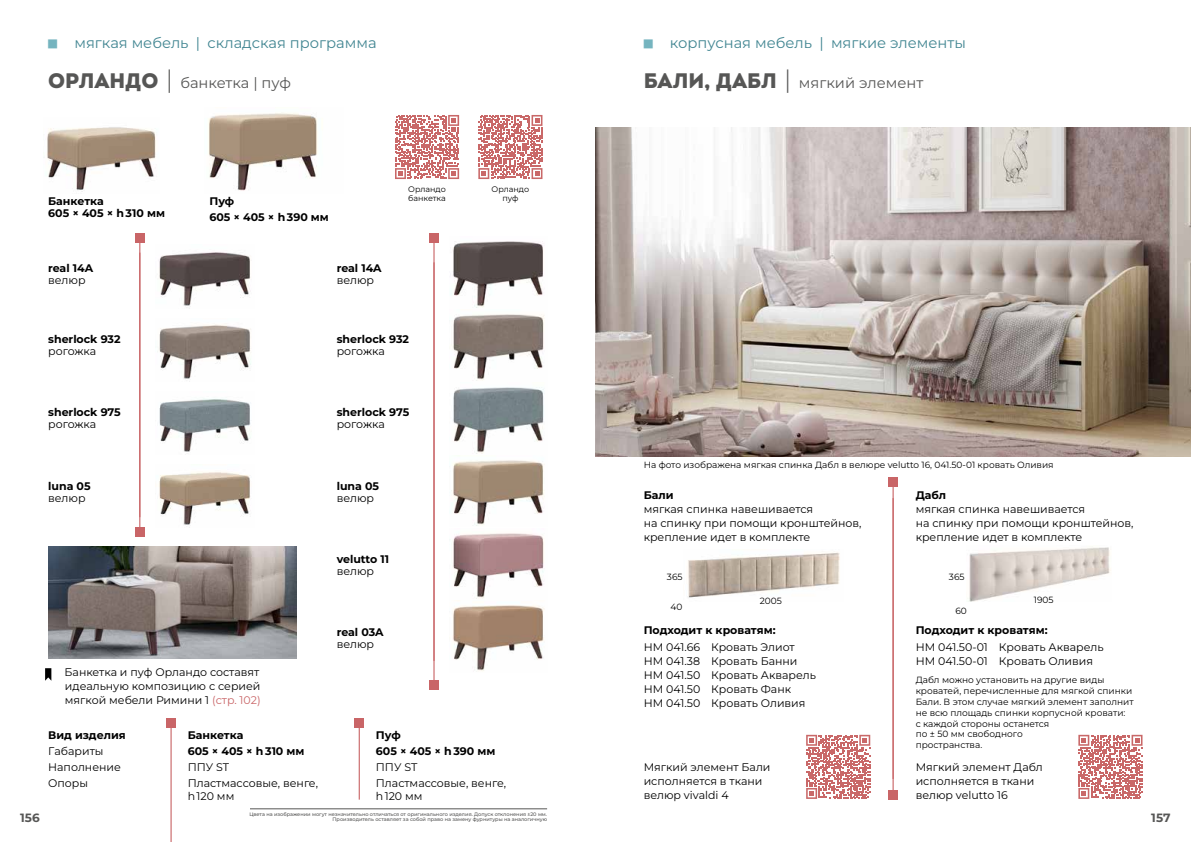
<style>
.page{position:relative;width:1191px;height:842px;background:#fff}
.page>*{position:absolute;margin:0;border:0;box-sizing:border-box;transform-origin:0 0}
.t1{font:21px "Intro Demo Black CAPS";color:#565655}
.t2{font:14.7px "Montserrat";color:#428692}
.t3{font:14.7px "Montserrat";color:#565655}
.t4{font:700 12px "Montserrat";color:#565655}
.t5{font:11px/14px "Montserrat";color:#000}
.t6{font:700 11px/16.2px "Montserrat";color:#000}
.t7{font:9px/10.8px "Montserrat";color:#000}
.t8{font:8px/9.6px "Montserrat";color:#000;text-align:center}
.t9{font:500 5px/5.7px "Montserrat";color:#565655;text-align:right}
.s1{font-size:23px;color:#75b4bf}
.s2{font-family:"Intro Demo Black CAPS";font-size:21px}
.s3{font-weight:300;font-size:25px}
.s4{color:#c96567}
</style>
<div class="page">
<img style="left:47px;top:127px;width:109px;height:65px">
<img style="left:158px;top:252px;width:93px;height:56px">
<img style="left:159px;top:324px;width:92px;height:55px">
<img style="left:159px;top:398px;width:92px;height:54px">
<img style="left:159px;top:472px;width:92px;height:56px">
<img style="left:208px;top:113px;width:110px;height:78px">
<img style="left:451px;top:241px;width:94px;height:430px">
<hr style="left:170px;top:723px;width:2px;height:119px;background:#c96567">
<div style="left:166px;top:718px;width:10px;height:9px;background:#c96567"></div>
<hr style="left:359px;top:723px;width:1px;height:77px;background:#c96567">
<div style="left:355px;top:718px;width:9px;height:9px;background:#c96567"></div>
<hr style="left:139px;top:253px;width:1px;height:279px;background:#c96567">
<div style="left:135px;top:527px;width:9px;height:9px;background:#c96567"></div>
<hr style="left:139px;top:238px;width:1px;height:279px;background:#c96567">
<div style="left:135px;top:233px;width:9px;height:9px;background:#c96567"></div>
<hr style="left:433px;top:262px;width:1px;height:423px;background:#c96567">
<div style="left:429px;top:681px;width:9px;height:9px;background:#c96567"></div>
<hr style="left:433px;top:238px;width:1px;height:423px;background:#c96567">
<div style="left:429px;top:233px;width:9px;height:9px;background:#c96567"></div>
<svg style="left:51px;top:668px;width:1px;height:13px"></svg>
<svg style="left:45px;top:668px;width:6px;height:13px"></svg>
<img style="left:49px;top:547px;width:247px;height:111px">
<svg style="left:478px;top:115px;width:64px;height:64px"></svg>
<svg style="left:395px;top:115px;width:64px;height:64px"></svg>
<img style="left:969px;top:547px;width:142px;height:55px">
<img style="left:688px;top:552px;width:152px;height:46px">
<img style="left:595px;top:128px;width:596px;height:328px">
<svg style="left:1078px;top:735px;width:64px;height:64px"></svg>
<svg style="left:806px;top:735px;width:64px;height:64px"></svg>
<hr style="left:892px;top:498px;width:1px;height:297px;background:#c96567">
<div style="left:888px;top:790px;width:9px;height:9px;background:#c96567"></div>
<hr style="left:892px;top:482px;width:1px;height:297px;background:#c96567">
<div style="left:888px;top:478px;width:9px;height:9px;background:#c96567"></div>
<hr style="left:250px;top:808px;width:297px;height:1px;background:#565655">
<h2 class="t2" style="left:46px;top:32px;width:332px"><span class="s1">■</span> мягкая мебель | cкладская программа</h2>
<h1 class="t1" style="left:48px;top:67px;width:16px">Орл</h1>
<h2 class="t3" style="left:94px;top:73px;width:198px"><span class="s2">андо</span> <span class="s3">|</span> банкетка | пуф</h2>
<p class="t6" style="left:48px;top:194px;width:118px;line-height:12.5px">Банкетка<br>605 × 405 × h 310 мм</p>
<p class="t6" style="left:48px;top:259px;width:46px">real 14A</p>
<p class="t5" style="left:48px;top:273px;width:39px">велюр</p>
<p class="t6" style="left:209px;top:192px;width:121px">Пуф<br>605 × 405 × h 390 мм</p>
<p class="t6" style="left:337px;top:259px;width:46px">real 14A</p>
<p class="t5" style="left:337px;top:273px;width:39px">велюр</p>
<p class="t8" style="left:408px;top:184px;width:39px;text-align:left">Орландо банкетка</p>
<p class="t6" style="left:48px;top:331px;width:74px">sherlock 932</p>
<p class="t5" style="left:48px;top:344px;width:50px">рогожка</p>
<p class="t6" style="left:337px;top:331px;width:74px">sherlock 932</p>
<p class="t5" style="left:337px;top:344px;width:50px">рогожка</p>
<p class="t6" style="left:48px;top:404px;width:74px">sherlock 975</p>
<p class="t5" style="left:48px;top:417px;width:50px">рогожка</p>
<p class="t6" style="left:337px;top:404px;width:74px">sherlock 975</p>
<p class="t5" style="left:337px;top:417px;width:50px">рогожка</p>
<p class="t6" style="left:48px;top:478px;width:44px">luna 05</p>
<p class="t5" style="left:48px;top:491px;width:39px">велюр</p>
<p class="t6" style="left:337px;top:478px;width:44px">luna 05</p>
<p class="t5" style="left:337px;top:491px;width:39px">велюр</p>
<p class="t6" style="left:337px;top:551px;width:54px">velutto 11</p>
<p class="t5" style="left:337px;top:564px;width:39px">велюр</p>
<p class="t6" style="left:337px;top:624px;width:48px">real 03A</p>
<p class="t5" style="left:337px;top:637px;width:39px">велюр</p>
<p class="t5" style="left:65px;top:665px;width:198px">Банкетка и пуф Орландо составят идеальную композицию с серией мягкой мебели Римини 1 <span class="s4">(стр. 102)</span></p>
<p class="t8" style="left:491px;top:184px;width:39px">Орландо пуф</p>
<p class="t6" style="left:48px;top:726px;width:79px">Вид изделия</p>
<p class="t5" style="left:48px;top:742px;width:74px;line-height:16.2px">Габариты<br>Наполнение<br>Опоры</p>
<p class="t6" style="left:188px;top:726px;width:118px">Банкетка<br>605 × 405 × h 310 мм</p>
<p class="t5" style="left:188px;top:758px;width:132px;line-height:16.2px">ППУ ST<br>Пластмассовые, венге,</p>
<p class="t5" style="left:188px;top:788px;width:48px">h 120 мм</p>
<p class="t6" style="left:376px;top:726px;width:121px">Пуф<br>605 × 405 × h 390 мм</p>
<p class="t5" style="left:376px;top:758px;width:132px;line-height:16.2px">ППУ ST<br>Пластмассовые, венге,</p>
<p class="t5" style="left:376px;top:788px;width:48px">h 120 мм</p>
<h2 class="t2" style="left:641px;top:32px;width:326px"><span class="s1">■</span> корпусная мебель | мягкие элементы</h2>
<h2 class="t3" style="left:643px;top:73px;width:281px"><span class="s2">Бали, Дабл</span> <span class="s3">|</span> мягкий элемент</h2>
<p class="t7" style="left:643px;top:459px;width:411px">На фото изображена мягкая спинка Дабл в велюре velutto 16, 041.50-01 кровать Оливия</p>
<p class="t6" style="left:643px;top:486px;width:31px">Бали</p>
<p class="t5" style="left:643px;top:501px;width:219px">мягкая спинка навешивается<br>на спинку при помощи кронштейнов, крепление идет в комплекте</p>
<p class="t6" style="left:915px;top:486px;width:32px">Дабл</p>
<p class="t5" style="left:915px;top:501px;width:219px">мягкая спинка навешивается<br>на спинку при помощи кронштейнов, крепление идет в комплекте</p>
<p class="t7" style="left:667px;top:571px;width:17px">365</p>
<p class="t7" style="left:949px;top:571px;width:17px">365</p>
<p class="t7" style="left:760px;top:595px;width:24px">2005</p>
<p class="t7" style="left:1033px;top:594px;width:21px">1905</p>
<p class="t7" style="left:670px;top:601px;width:13px">40</p>
<p class="t7" style="left:955px;top:605px;width:13px">60</p>
<p class="t6" style="left:643px;top:622px;width:133px">Подходит к кроватям:</p>
<p class="t5" style="left:643px;top:640px;width:174px">НМ 041.66 Кровать Элиот<br>НМ 041.38 Кровать Банни<br>НМ 041.50 Кровать Акварель<br>НМ 041.50 Кровать Фанк<br>НМ 041.50 Кровать Оливия</p>
<p class="t6" style="left:915px;top:622px;width:133px">Подходит к кроватям:</p>
<p class="t5" style="left:915px;top:640px;width:189px">НМ 041.50-01 Кровать Акварель<br>НМ 041.50-01 Кровать Оливия</p>
<p class="t7" style="left:915px;top:674px;width:219px">Дабл можно установить на другие виды кроватей, перечисленные для мягкой спинки<br>Бали. В этом случае мягкий элемент заполнит не всю площадь спинки корпусной кровати:<br>с каждой стороны останется<br>по ± 50 мм свободного<br>пространства.</p>
<p class="t5" style="left:643px;top:760px;width:128px">Мягкий элемент Бали исполняется в ткани велюр vivaldi 4</p>
<p class="t5" style="left:915px;top:760px;width:129px">Мягкий элемент Дабл исполняется в ткани велюр velutto 16</p>
<p class="t9" style="left:249px;top:811px;width:299px">Цвета на изображении могут незначительно отличаться от оригинального изделия. Допуск отклонения ±20 мм.<br>Производитель оставляет за собой право на замену фурнитуры на аналогичную</p>
<p class="t4" style="left:20px;top:809px;width:21px">156</p>
<p class="t4" style="left:1151px;top:809px;width:21px">157</p>
</div>
